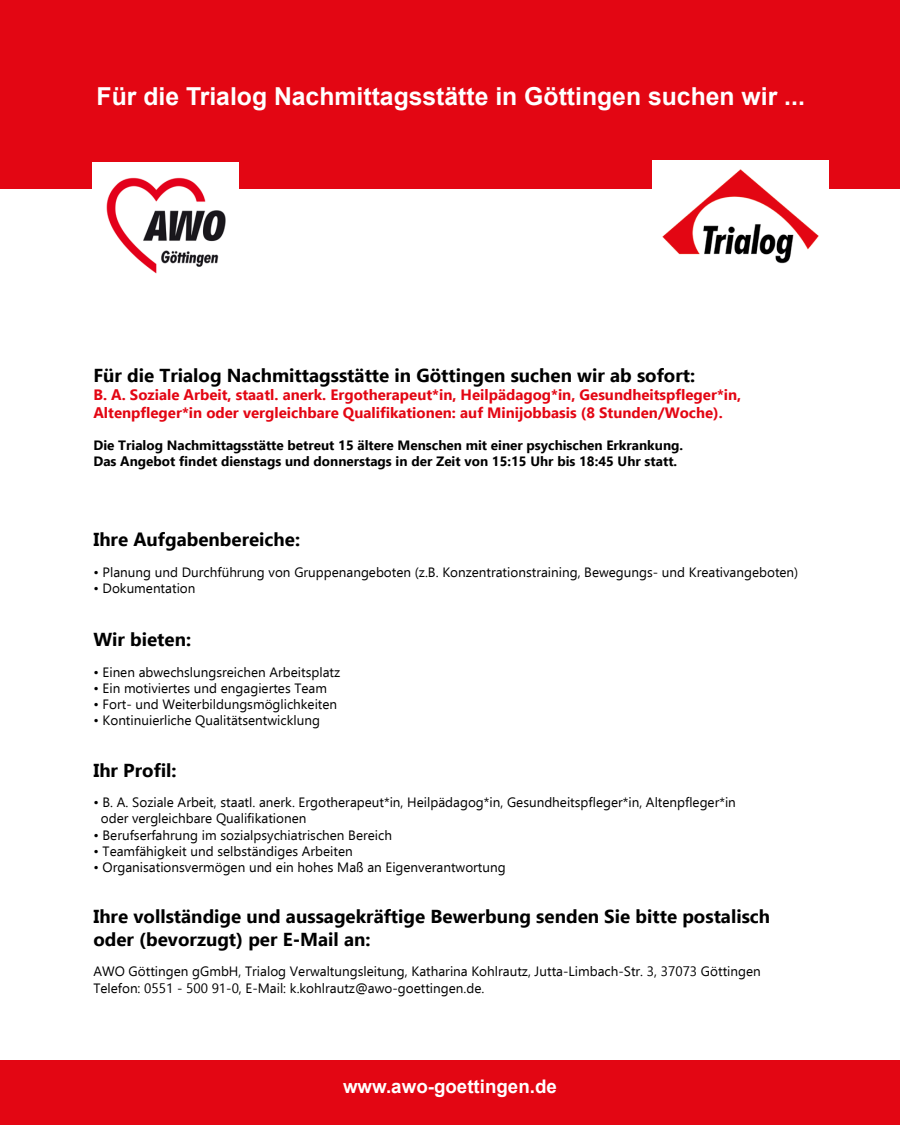
<style>
.page{position:relative;width:900px;height:1125px;background:#fff}
.page>*{position:absolute;margin:0;border:0;box-sizing:border-box;transform-origin:0 0}
.t1{font:700 24.75px "Arial";color:#fff}
.t2{font:700 18.75px/22.5px "Ebrima";color:#000}
.t3{font:700 18.75px "Arial";color:#fff}
.t4{font:700 15px/18px "Ebrima";color:#e30613}
.t5{font:13.5px/16.2px "Ebrima";color:#000}
.t6{font:700 13.5px/16.2px "Ebrima";color:#000}
</style>
<div class="page">
<div style="left:0;top:1060px;width:900px;height:65px;background:#e30613"></div>
<div style="left:0;top:0;width:900px;height:189px;background:#e30613"></div>
<img style="left:93px;top:162px;width:145px;height:112px">
<img style="left:652px;top:161px;width:177px;height:103px">
<h1 class="t1" style="left:97px;top:78px;width:710px">Für die Trialog Nachmittagsstätte in Göttingen suchen wir ...</h1>
<h2 class="t2" style="left:93px;top:363px;width:603px">Für die Trialog Nachmittagsstätte in Göttingen suchen wir ab sofort:</h2>
<p class="t4" style="left:93px;top:384px;width:649px">B. A. Soziale Arbeit, staatl. anerk. Ergotherapeut*in, Heilpädagog*in, Gesundheitspfleger*in,<br>Altenpfleger*in oder vergleichbare Qualifikationen: auf Minijobbasis (8 Stunden/Woche).</p>
<p class="t6" style="left:93px;top:436px;width:591px">Die Trialog Nachmittagsstätte betreut 15 ältere Menschen mit einer psychischen Erkrankung.<br>Das Angebot findet dienstags und donnerstags in der Zeit von 15:15 Uhr bis 18:45 Uhr statt.</p>
<h2 class="t2" style="left:93px;top:527px;width:208px">Ihre Aufgabenbereiche:</h2>
<p class="t5" style="left:93px;top:564px;width:706px">• Planung und Durchführung von Gruppenangeboten (z.B. Konzentrationstraining, Bewegungs- und Kreativangeboten)</p>
<p class="t5" style="left:93px;top:580px;width:104px">• Dokumentation</p>
<h2 class="t2" style="left:93px;top:627px;width:99px">Wir bieten:</h2>
<p class="t5" style="left:93px;top:663px;width:248px">• Einen abwechslungsreichen Arbeitsplatz</p>
<p class="t5" style="left:93px;top:680px;width:235px">• Ein motiviertes und engagiertes Team</p>
<p class="t5" style="left:93px;top:696px;width:245px">• Fort- und Weiterbildungsmöglichkeiten</p>
<p class="t5" style="left:93px;top:712px;width:228px">• Kontinuierliche Qualitätsentwicklung</p>
<h2 class="t2" style="left:93px;top:758px;width:85px">Ihr Profil:</h2>
<p class="t5" style="left:101px;top:794px;width:637px;text-indent:-7px">• B. A. Soziale Arbeit, staatl. anerk. Ergotherapeut*in, Heilpädagog*in, Gesundheitspfleger*in, Altenpfleger*in oder vergleichbare Qualifikationen</p>
<p class="t5" style="left:93px;top:826px;width:300px">• Berufserfahrung im sozialpsychiatrischen Bereich</p>
<p class="t5" style="left:93px;top:843px;width:261px">• Teamfähigkeit und selbständiges Arbeiten</p>
<p class="t5" style="left:93px;top:859px;width:414px">• Organisationsvermögen und ein hohes Maß an Eigenverantwortung</p>
<h2 class="t2" style="left:93px;top:904px;width:678px">Ihre vollständige und aussagekräftige Bewerbung senden Sie bitte postalisch oder (bevorzugt) per E-Mail an:</h2>
<p class="t5" style="left:93px;top:963px;width:669px">AWO Göttingen gGmbH, Trialog Verwaltungsleitung, Katharina Kohlrautz, Jutta-Limbach-Str. 3, 37073 Göttingen<br>Telefon: 0551 - 500 91-0, E-Mail: k.kohlrautz@awo-goettingen.de.</p>
<h2 class="t3" style="left:343px;top:1073px;width:215px">www.awo-goettingen.de</h2>
</div>
